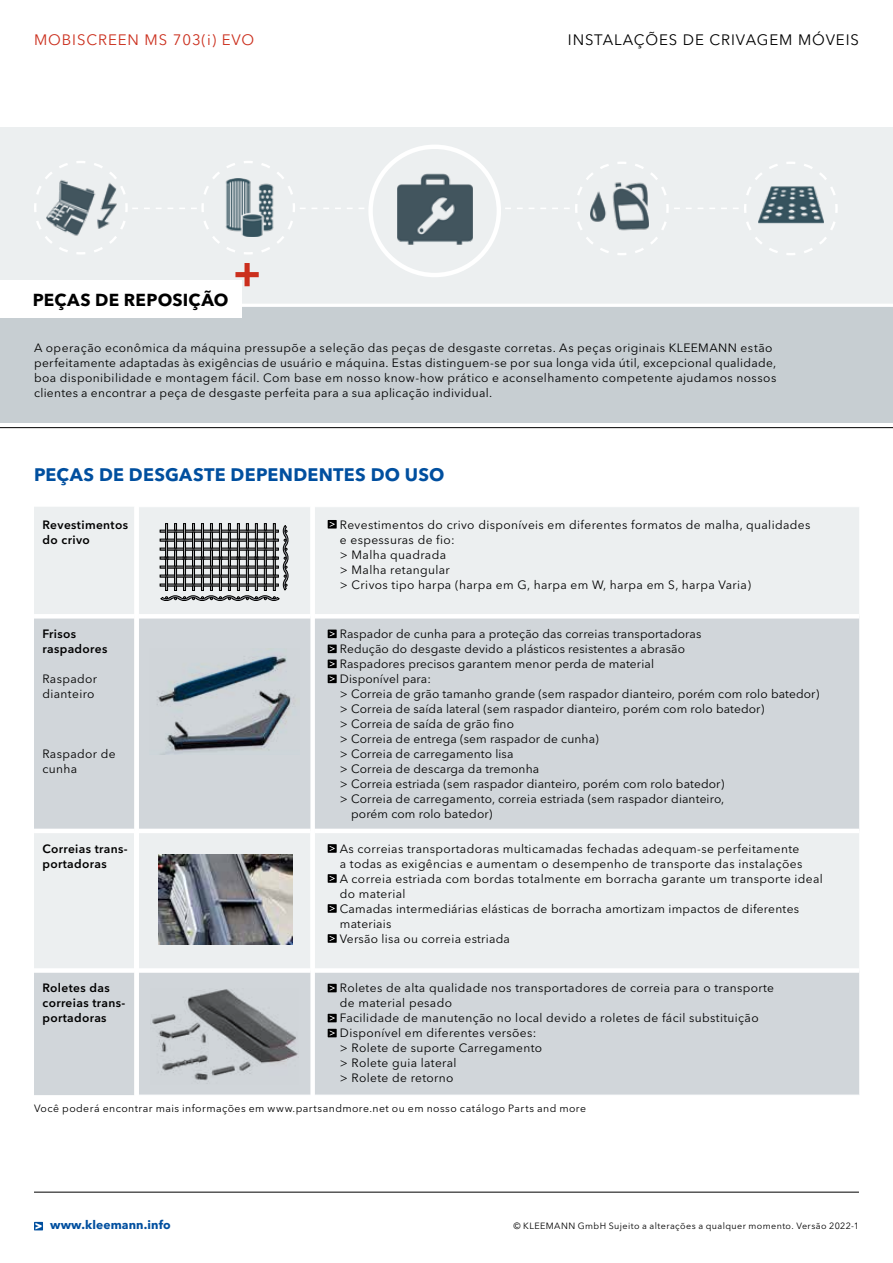
<style>
.page{position:relative;width:893px;height:1263px;background:#fff}
.page>*{position:absolute;margin:0;border:0;box-sizing:border-box;transform-origin:0 0}
.t1{font:700 18px "Avenir Next LT Pro";letter-spacing:.01em;color:#004f9f}
.t2{font:700 17.25px "Avenir Next LT Pro";letter-spacing:.015em;color:#000}
.t3{font:15px "Avenir Next LT Pro";letter-spacing:.06em;color:#000}
.t4{font:15px "Avenir Next LT Pro";letter-spacing:.06em;color:#cb2f1d}
.t5{font:12px/15px "Avenir Next LT Pro";letter-spacing:.03em;color:#000}
.t6{font:12px "Avenir Next LT Pro";letter-spacing:.01em;color:#000}
.t7{font:600 12px/15px "Avenir Next LT Pro";letter-spacing:.03em;color:#000}
.t8{font:700 12px "Avenir Next LT Pro";letter-spacing:.01em;color:#004f9f}
.t9{font:10.5px "Avenir Next LT Pro";letter-spacing:.04em;color:#000}
.t10{font:9px "Avenir Next LT Pro";letter-spacing:.045em;color:#000}
</style>
<div class="page">
<svg style="left:34px;top:1222px;width:9px;height:8px"></svg>
<hr style="left:34px;top:1192px;width:825px;height:1px;background:#000">
<div style="left:34px;top:507px;width:825px;height:107px;background:#eceff0"></div>
<svg style="left:134px;top:507px;width:181px;height:107px;background:#eceff0"></svg>
<svg style="left:34px;top:618px;width:825px;height:477px;background:#d8dde0"></svg>
<hr style="left:34px;top:829px;width:100px;height:4px;background:#fff">
<hr style="left:139px;top:829px;width:171px;height:4px;background:#fff">
<svg style="left:310px;top:829px;width:5px;height:4px"></svg>
<hr style="left:315px;top:829px;width:544px;height:4px;background:#fff">
<div style="left:34px;top:968px;width:100px;height:5px;background:#fff"></div>
<svg style="left:134px;top:618px;width:5px;height:477px"></svg>
<div style="left:139px;top:968px;width:171px;height:5px;background:#fff"></div>
<svg style="left:310px;top:968px;width:5px;height:5px"></svg>
<div style="left:315px;top:968px;width:544px;height:5px;background:#fff"></div>
<svg style="left:328px;top:520px;width:9px;height:8px"></svg>
<svg style="left:330px;top:522px;width:5px;height:5px"></svg>
<svg style="left:328px;top:629px;width:9px;height:9px"></svg>
<svg style="left:330px;top:631px;width:5px;height:5px"></svg>
<svg style="left:328px;top:644px;width:9px;height:9px"></svg>
<svg style="left:330px;top:646px;width:5px;height:5px"></svg>
<svg style="left:328px;top:659px;width:9px;height:9px"></svg>
<svg style="left:330px;top:661px;width:5px;height:5px"></svg>
<svg style="left:328px;top:674px;width:9px;height:9px"></svg>
<svg style="left:330px;top:676px;width:5px;height:5px"></svg>
<div style="left:328px;top:844px;width:9px;height:9px;background:#000"></div>
<svg style="left:330px;top:846px;width:5px;height:5px"></svg>
<div style="left:328px;top:874px;width:9px;height:9px;background:#000"></div>
<svg style="left:330px;top:876px;width:5px;height:5px"></svg>
<div style="left:328px;top:904px;width:9px;height:9px;background:#000"></div>
<svg style="left:330px;top:906px;width:5px;height:5px"></svg>
<div style="left:328px;top:934px;width:9px;height:9px;background:#000"></div>
<svg style="left:330px;top:936px;width:5px;height:5px"></svg>
<svg style="left:328px;top:984px;width:9px;height:8px"></svg>
<svg style="left:330px;top:985px;width:5px;height:6px"></svg>
<svg style="left:328px;top:1014px;width:9px;height:8px"></svg>
<svg style="left:330px;top:1015px;width:5px;height:6px"></svg>
<svg style="left:328px;top:1029px;width:9px;height:8px"></svg>
<svg style="left:330px;top:1030px;width:5px;height:6px"></svg>
<img style="left:150px;top:648px;width:150px;height:107px">
<img style="left:150px;top:989px;width:148px;height:95px">
<img style="left:158px;top:855px;width:134px;height:89px">
<div style="left:0;top:307px;width:893px;height:116px;background:#c7ced2"></div>
<div style="left:0;top:128px;width:893px;height:179px;background:#eceff0"></div>
<hr style="left:0;top:427px;width:893px;height:1px;background:#000">
<hr style="left:0;top:304px;width:893px;height:3px;background:#fff">
<div style="left:368px;top:145px;width:133px;height:132px;border:4px solid #fff;border-radius:50%"></div>
<img style="left:397px;top:173px;width:75px;height:72px">
<svg style="left:34px;top:161px;width:330px;height:93px"></svg>
<svg style="left:505px;top:162px;width:333px;height:93px"></svg>
<svg style="left:160px;top:523px;width:128px;height:77px;background:#8e8f90"></svg>
<div style="left:0;top:280px;width:242px;height:38px;background:#fff"></div>
<svg style="left:235px;top:263px;width:24px;height:23px"></svg>
<p class="t4" style="left:34px;top:31px;width:222px">MOBISCREEN MS 703(i) EVO</p>
<p class="t3" style="left:568px;top:31px;width:292px">INSTALAÇÕES DE CRIVAGEM MÓVEIS</p>
<h2 class="t2" style="left:33px;top:289px;width:197px">PEÇAS DE REPOSIÇÃO</h2>
<p class="t5" style="left:34px;top:341px;width:744px">A operação econômica da máquina pressupõe a seleção das peças de desgaste corretas. As peças originais KLEEMANN estão perfeitamente adaptadas às exigências de usuário e máquina. Estas distinguem-se por sua longa vida útil, excepcional qualidade, boa disponibilidade e montagem fácil. Com base em nosso know-how prático e aconselhamento competente ajudamos nossos clientes a encontrar a peça de desgaste perfeita para a sua aplicação individual.</p>
<h1 class="t1" style="left:34px;top:464px;width:412px">PEÇAS DE DESGASTE DEPENDENTES DO USO</h1>
<p class="t7" style="left:43px;top:517px;width:87px">Revestimentos do crivo</p>
<p class="t5" style="left:340px;top:517px;width:472px">Revestimentos do crivo disponíveis em diferentes formatos de malha, qualidades e espessuras de fio:<br>&gt; Malha quadrada<br>&gt; Malha retangular<br>&gt; Crivos tipo harpa (harpa em G, harpa em W, harpa em S, harpa Varia)</p>
<p class="t7" style="left:43px;top:626px;width:66px">Frisos raspadores</p>
<p class="t5" style="left:43px;top:671px;width:56px">Raspador dianteiro</p>
<p class="t6" style="left:340px;top:627px;width:363px">Raspador de cunha para a proteção das correias transportadoras</p>
<p class="t6" style="left:340px;top:642px;width:347px">Redução do desgaste devido a plásticos resistentes a abrasão</p>
<p class="t6" style="left:340px;top:657px;width:316px">Raspadores precisos garantem menor perda de material</p>
<p class="t6" style="left:340px;top:672px;width:93px">Disponível para:</p>
<p class="t6" style="left:340px;top:687px;width:481px">&gt; Correia de grão tamanho grande (sem raspador dianteiro, porém com rolo batedor)</p>
<p class="t6" style="left:340px;top:702px;width:426px">&gt; Correia de saída lateral (sem raspador dianteiro, porém com rolo batedor)</p>
<p class="t6" style="left:340px;top:717px;width:176px">&gt; Correia de saída de grão fino</p>
<p class="t6" style="left:340px;top:732px;width:260px">&gt; Correia de entrega (sem raspador de cunha)</p>
<p class="t6" style="left:340px;top:747px;width:175px">&gt; Correia de carregamento lisa</p>
<p class="t6" style="left:340px;top:762px;width:201px">&gt; Correia de descarga da tremonha</p>
<p class="t6" style="left:340px;top:777px;width:386px">&gt; Correia estriada (sem raspador dianteiro, porém com rolo batedor)</p>
<p class="t6" style="left:340px;top:792px;width:386px">&gt; Correia de carregamento, correia estriada (sem raspador dianteiro,</p>
<p class="t6" style="left:351px;top:807px;width:143px">porém com rolo batedor)</p>
<p class="t5" style="left:43px;top:746px;width:75px">Raspador de cunha</p>
<p class="t7" style="left:43px;top:841px;width:87px">Correias trans&shy;portadoras</p>
<p class="t5" style="left:340px;top:841px;width:485px">As correias transportadoras multicamadas fechadas adequam-se perfeitamente<br>a todas as exigências e aumentam o desempenho de transporte das instalações<br>A correia estriada com bordas totalmente em borracha garante um transporte ideal do material<br>Camadas intermediárias elásticas de borracha amortizam impactos de diferentes materiais<br>Versão lisa ou correia estriada</p>
<p class="t7" style="left:43px;top:980px;width:84px">Roletes das correias trans&shy;portadoras</p>
<p class="t5" style="left:340px;top:981px;width:436px">Roletes de alta qualidade nos transportadores de correia para o transporte de material pesado<br>Facilidade de manutenção no local devido a roletes de fácil substituição Disponível em diferentes versões:<br>&gt; Rolete de suporte Carregamento<br>&gt; Rolete guia lateral<br>&gt; Rolete de retorno</p>
<p class="t9" style="left:34px;top:1102px;width:554px">Você poderá encontrar mais informações em www.partsandmore.net ou em nosso catálogo Parts and more</p>
<p class="t8" style="left:50px;top:1217px;width:122px">www.kleemann.info</p>
<p class="t10" style="left:513px;top:1220px;width:347px">© KLEEMANN GmbH Sujeito a alterações a qualquer momento. Versão 2022-1</p>
</div>
